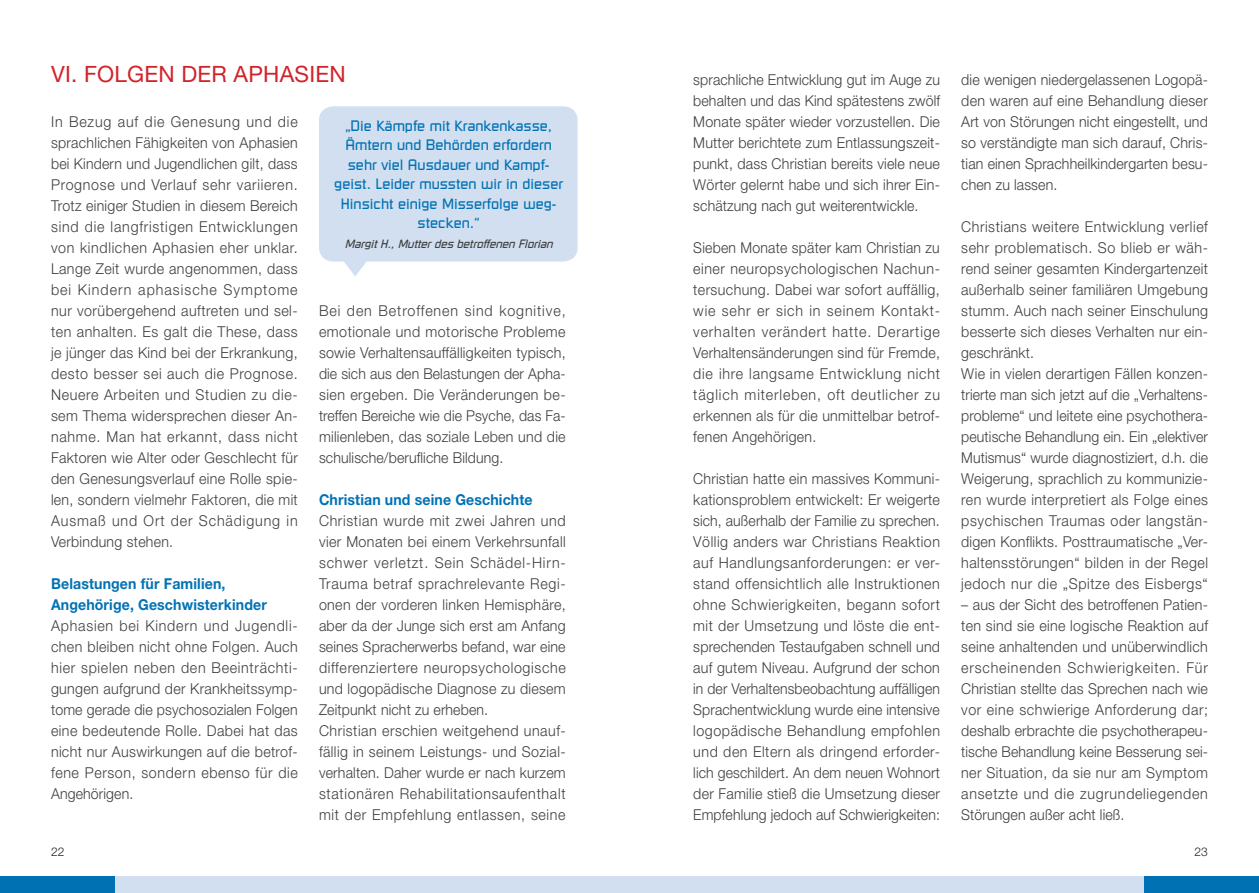
<style>
.page{position:relative;width:1259px;height:893px;background:#fff}
.page>*{position:absolute;margin:0;border:0;box-sizing:border-box;transform-origin:0 0}
.t1{font:22.5px "Helvetica Neue";letter-spacing:.01em;color:#d1232a}
.t2{font:300 15px/21px "Helvetica Neue";letter-spacing:.02em;color:#3e3e3f;text-align:justify;scale:.95 1}
.t3{font:300 15px/21px "Helvetica Neue";letter-spacing:.02em;color:#3e3e3f;text-align:justify;scale:.94 1}
.t4{font:15px/19.5px "Russell Square";color:#0072b4;text-align:center;scale:.94 1}
.t5{font:700 15px/21px "Helvetica Neue";letter-spacing:.01em;color:#0072b4;scale:.94 1}
.t6{font:italic 12px "Russell Square";letter-spacing:-.01em;color:#3e3e3f;scale:.94 1}
.t7{font:300 12px "Helvetica Neue";color:#231f20}
</style>
<div class="page">
<svg style="left:319px;top:106px;width:258px;height:170px;background:#d4e1f1"></svg>
<div style="left:0;top:876px;width:1259px;height:17px;background:#d1dff0"></div>
<div style="left:1144px;top:876px;width:115px;height:17px;background:#0072b4"></div>
<div style="left:0;top:876px;width:115px;height:17px;background:#0072b4"></div>
<h1 class="t1" style="left:51px;top:60px;width:296px">VI . FOLGEN DER APHASIEN</h1>
<p class="t2" style="left:51px;top:111px;width:261px">In Bezug auf die Genesung und die sprachlichen Fähigkeiten von Aphasien bei Kindern und Jugendlichen gilt, dass Prognose und Verlauf sehr variieren.<br>Trotz einiger Studien in diesem Bereich sind die langfristigen Entwicklungen von kindlichen Aphasien eher unklar.<br>Lange Zeit wurde angenommen, dass bei Kindern aphasische Symptome nur vorübergehend auftreten und sel&shy;ten anhalten. Es galt die These, dass je jünger das Kind bei der Erkrankung, desto besser sei auch die Prognose.<br>Neuere Arbeiten und Studien zu die&shy;sem Thema widersprechen dieser An&shy;nahme. Man hat erkannt, dass nicht Faktoren wie Alter oder Geschlecht für den Genesungsverlauf eine Rolle spie&shy;len, sondern vielmehr Faktoren, die mit Ausmaß und Ort der Schädigung in Verbindung stehen.</p>
<p class="t5" style="left:51px;top:573px;width:231px">Belastungen für Familien,<br>Angehörige, Geschwisterkinder</p>
<p class="t2" style="left:51px;top:615px;width:261px">Aphasien bei Kindern und Jugendli&shy;chen bleiben nicht ohne Folgen. Auch hier spielen neben den Beeinträchti&shy;gungen aufgrund der Krankheitssymp&shy;tome gerade die psychosozialen Folgen eine bedeutende Rolle. Dabei hat das nicht nur Auswirkungen auf die betrof&shy;fene Person, sondern ebenso für die Angehörigen.</p>
<p class="t4" style="left:334px;top:115px;width:245px">„Die Kämpfe mit Krankenkasse,<br>Ämtern und Behörden erfordern sehr viel Ausdauer und Kampf&shy;geist. Leider mussten wir in dieser<br>Hinsicht einige Misserfolge weg&shy;stecken.“</p>
<p class="t6" style="left:345px;top:236px;width:223px">Margit H., Mutter des betroffenen Florian</p>
<p class="t2" style="left:319px;top:300px;width:261px">Bei den Betroffenen sind kognitive, emotionale und motorische Probleme sowie Verhaltensauffälligkeiten typisch, die sich aus den Belastungen der Apha&shy;sien ergeben. Die Veränderungen be&shy;treffen Bereiche wie die Psyche, das Fa&shy;milienleben, das soziale Leben und die schulische/berufliche Bildung.</p>
<p class="t5" style="left:319px;top:489px;width:229px">Christian und seine Geschichte</p>
<p class="t2" style="left:319px;top:510px;width:261px;text-align:left">Christian wurde mit zwei Jahren und vier Monaten bei einem Verkehrsunfall schwer verletzt. Sein Schädel-Hirn-Trauma betraf sprachrelevante Regi&shy;onen der vorderen linken Hemisphäre, aber da der Junge sich erst am Anfang seines Spracherwerbs befand, war eine differenziertere neuropsychologische und logopädische Diagnose zu diesem Zeitpunkt nicht zu erheben.<br>Christian erschien weitgehend unauf&shy;fällig in seinem Leistungs- und Sozial&shy;verhalten. Daher wurde er nach kurzem stationären Rehabilitationsaufenthalt mit der Empfehlung entlassen, seine</p>
<p class="t3" style="left:693px;top:69px;width:264px">sprachliche Entwicklung gut im Auge zu behalten und das Kind spätestens zwölf Monate später wieder vorzustellen. Die Mutter berichtete zum Entlassungszeit&shy;punkt, dass Christian bereits viele neue Wörter gelernt habe und sich ihrer Ein&shy;schätzung nach gut weiterentwickle.</p>
<p class="t3" style="left:693px;top:237px;width:264px">Sieben Monate später kam Christian zu einer neuropsychologischen Nachun&shy;tersuchung. Dabei war sofort auffällig, wie sehr er sich in seinem Kontakt&shy;verhalten verändert hatte. Derartige Verhaltensänderungen sind für Fremde, die ihre langsame Entwicklung nicht täglich miterleben, oft deutlicher zu erkennen als für die unmittelbar betrof&shy;fenen Angehörigen.</p>
<p class="t2" style="left:693px;top:468px;width:261px">Christian hatte ein massives Kommuni&shy;kationsproblem entwickelt: Er weigerte sich, außerhalb der Familie zu sprechen.<br>Völlig anders war Christians Reaktion auf Handlungsanforderungen: er ver&shy;stand offensichtlich alle Instruktionen ohne Schwierigkeiten, begann sofort mit der Umsetzung und löste die ent&shy;sprechenden Testaufgaben schnell und auf gutem Niveau. Aufgrund der schon in der Verhaltensbeobachtung auffälligen Sprachentwicklung wurde eine intensive logopädische Behandlung empfohlen und den Eltern als dringend erforder&shy;lich geschildert. An dem neuen Wohnort der Familie stieß die Umsetzung dieser Empfehlung jedoch auf Schwierigkeiten:</p>
<p class="t2" style="left:961px;top:69px;width:261px">die wenigen niedergelassenen Logopä&shy;den waren auf eine Behandlung dieser Art von Störungen nicht eingestellt, und so verständigte man sich darauf, Chris&shy;tian einen Sprachheilkindergarten besu&shy;chen zu lassen.</p>
<p class="t2" style="left:961px;top:216px;width:261px;text-align:left">Christians weitere Entwicklung verlief sehr problematisch. So blieb er wäh&shy;rend seiner gesamten Kindergartenzeit außerhalb seiner familiären Umgebung stumm. Auch nach seiner Einschulung besserte sich dieses Verhalten nur ein&shy;geschränkt.<br>Wie in vielen derartigen Fällen konzen&shy;trierte man sich jetzt auf die „Verhaltens&shy;probleme“ und leitete eine psychothera&shy;peutische Behandlung ein. Ein „elektiver Mutismus“ wurde diagnostiziert, d.h. die Weigerung, sprachlich zu kommunizie&shy;ren wurde interpretiert als Folge eines psychischen Traumas oder langstän&shy;digen Konflikts. Posttraumatische „Ver&shy;haltensstörungen“ bilden in der Regel jedoch nur die „Spitze des Eisbergs“</p>
<p class="t2" style="left:961px;top:594px;width:261px">– aus der Sicht des betroffenen Patien&shy;ten sind sie eine logische Reaktion auf seine anhaltenden und unüberwindlich erscheinenden Schwierigkeiten. Für Christian stellte das Sprechen nach wie vor eine schwierige Anforderung dar; deshalb erbrachte die psychotherapeu&shy;tische Behandlung keine Besserung sei&shy;ner Situation, da sie nur am Symptom ansetzte und die zugrundeliegenden Störungen außer acht ließ.</p>
<p class="t7" style="left:51px;top:844px;width:15px">22</p>
<p class="t7" style="left:1194px;top:844px;width:15px">23</p>
</div>
